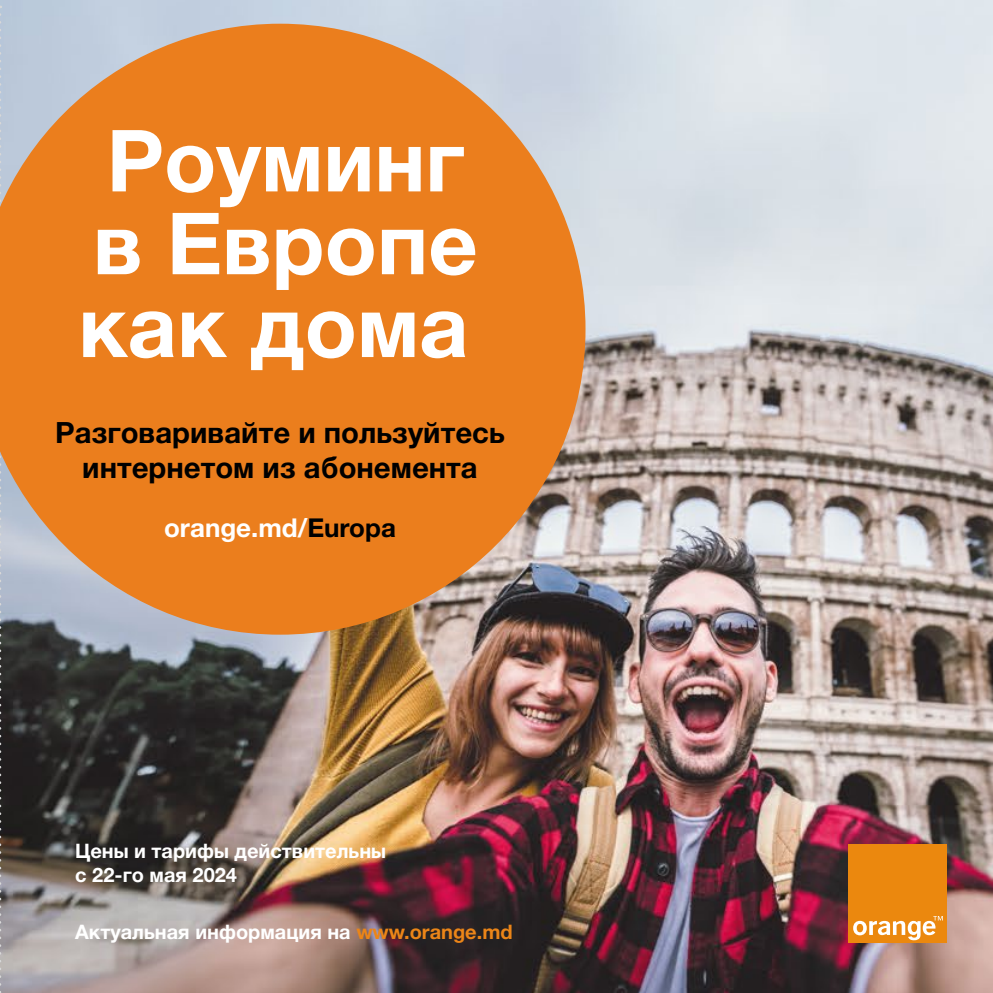
<style>
.page{position:relative;width:993px;height:993px;background:#fff}
.page>*{position:absolute;margin:0;border:0;box-sizing:border-box;transform-origin:0 0}
.t1{font:700 86px/82.8px "Helvetica Neue LT Pro";color:#fff;text-align:center}
.t2{font:700 29.25px/35.2px "Helvetica Neue LT Pro";color:#000;text-align:center}
.t3{font:700 26px "Helvetica Neue LT Pro";color:#fff}
.t4{font:700 20px/24px "Helvetica Neue LT Pro";color:#fff}
.s1{color:#000}
.s2{color:#eb8518}
</style>
<div class="page">
<img style="left:0;top:0;width:992px;height:992px">
<svg style="left:0;top:14px;width:1px;height:978px"></svg>
<div style="left:847px;top:844px;width:99px;height:98px;background:#eb880e"></div>
<svg style="left:853px;top:916px;width:89px;height:23px"></svg>
<svg style="left:0;top:24px;width:585px;height:610px;background:#e0883c"></svg>
<h1 class="t1" style="left:78px;top:117px;width:400px">Роуминг в Европе как дома</h1>
<h2 class="t2" style="left:55px;top:413px;width:451px">Pазговаривайте и пользуйтесь интернетом из абонемента</h2>
<h3 class="t3" style="left:164px;top:511px;width:233px">orange.md/<span class="s1">Europa</span></h3>
<p class="t4" style="left:75px;top:838px;width:312px">Цены и тарифы действительны с 22-го мая 2024</p>
<p class="t4" style="left:75px;top:918px;width:439px">Актуальная информация на <span class="s2">www.orange.md</span></p>
</div>
